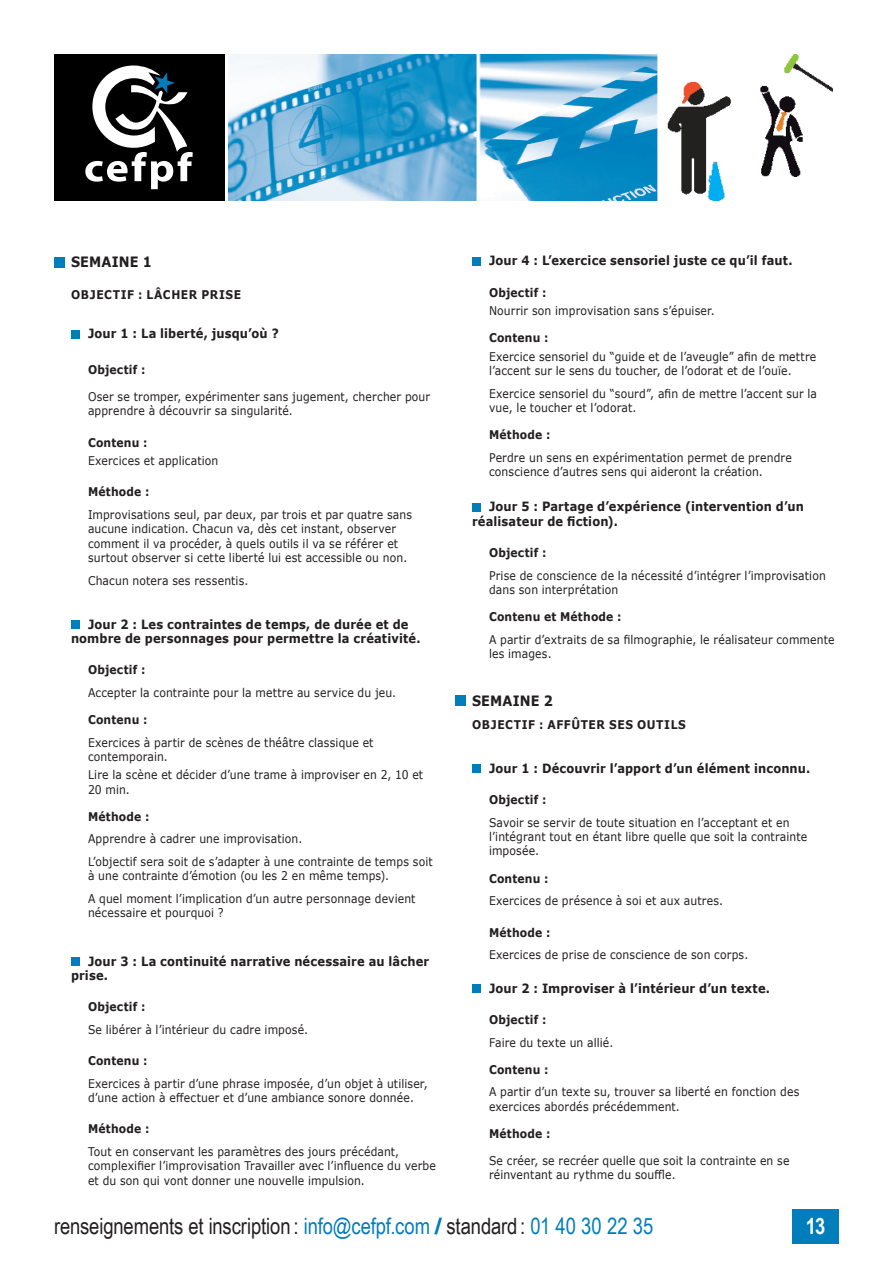
<style>
.page{position:relative;width:893px;height:1263px;background:#fff}
.page>*{position:absolute;margin:0;border:0;box-sizing:border-box;transform-origin:0 0}
.t1{font:22.5px "Arial Narrow";letter-spacing:-.005em;color:#231f20}
.t2{font:700 22.5px "Arial Narrow";color:#fff}
.NombreSemaines{font:700 14.25px "Verdana";letter-spacing:.01em;color:#231f20;scale:.9 1}
.NumJournée_EspAvantP{font:700 12.75px/14.2px "Verdana";letter-spacing:.01em;color:#231f20;scale:.9 1}
.TexteCourantSansTab{font:12px/14.2px "Verdana";letter-spacing:.015em;color:#231f20;scale:.9 1}
.TexteCourantSansTab-2{font:700 12px "Verdana";letter-spacing:.02em;color:#231f20;scale:.9 1}
.TexteCourant_BoldCap{font:700 12px "Verdana";letter-spacing:.055em;color:#231f20;scale:.9 1}
.s1{color:#007dbb}
.s2{font-family:"Univers LT Std";font-weight:900;color:#007dbb}
</style>
<div class="page">
<div style="left:792px;top:1209px;width:47px;height:34px;background:#007dbb"></div>
<img style="left:229px;top:54px;width:429px;height:147px">
<div style="left:54px;top:54px;width:170px;height:147px;background:#000"></div>
<svg style="left:85px;top:65px;width:108px;height:124px"></svg>
<img style="left:668px;top:54px;width:164px;height:147px">
<div style="left:54px;top:257px;width:11px;height:10px;background:#007dbb"></div>
<div style="left:71px;top:330px;width:9px;height:8px;background:#007dbb"></div>
<div style="left:71px;top:620px;width:9px;height:8px;background:#007dbb"></div>
<div style="left:71px;top:957px;width:9px;height:9px;background:#007dbb"></div>
<div style="left:472px;top:257px;width:8px;height:8px;background:#007dbb"></div>
<div style="left:472px;top:503px;width:8px;height:8px;background:#007dbb"></div>
<div style="left:455px;top:695px;width:11px;height:11px;background:#007dbb"></div>
<div style="left:472px;top:764px;width:8px;height:9px;background:#007dbb"></div>
<div style="left:472px;top:984px;width:8px;height:9px;background:#007dbb"></div>
<p class="NombreSemaines" style="left:71px;top:252px;width:91px">SEMAINE 1</p>
<p class="TexteCourant_BoldCap" style="left:71px;top:286px;width:190px">OBJECTIF : LÂCHER PRISE</p>
<p class="NumJournée_EspAvantP" style="left:88px;top:326px;width:213px">Jour 1 : La liberté, jusqu’où ?</p>
<p class="TexteCourantSansTab-2" style="left:88px;top:361px;width:65px">Objectif :</p>
<p class="TexteCourantSansTab" style="left:88px;top:389px;width:382px">Oser se tromper, expérimenter sans jugement, chercher pour apprendre à découvrir sa singularité.</p>
<p class="TexteCourantSansTab-2" style="left:88px;top:434px;width:68px">Contenu :</p>
<p class="TexteCourantSansTab" style="left:88px;top:453px;width:146px">Exercices et application</p>
<p class="TexteCourantSansTab-2" style="left:88px;top:483px;width:70px">Méthode :</p>
<p class="TexteCourantSansTab" style="left:88px;top:507px;width:362px">Improvisations seul, par deux, par trois et par quatre sans aucune indication. Chacun va, dès cet instant, observer comment il va procéder, à quels outils il va se référer et surtout observer si cette liberté lui est accessible ou non.</p>
<p class="TexteCourantSansTab" style="left:88px;top:573px;width:180px">Chacun notera ses ressentis.</p>
<p class="NumJournée_EspAvantP" style="left:71px;top:616px;width:390px;text-align:center">Jour 2 : Les contraintes de temps, de durée et de nombre de personnages pour permettre la créativité.</p>
<p class="TexteCourantSansTab-2" style="left:88px;top:661px;width:65px">Objectif :</p>
<p class="TexteCourantSansTab" style="left:88px;top:685px;width:344px">Accepter la contrainte pour la mettre au service du jeu.</p>
<p class="TexteCourantSansTab-2" style="left:88px;top:711px;width:68px">Contenu :</p>
<p class="TexteCourantSansTab" style="left:88px;top:735px;width:319px">Exercices à partir de scènes de théâtre classique et contemporain.</p>
<p class="TexteCourantSansTab" style="left:88px;top:768px;width:374px">Lire la scène et décider d’une trame à improviser en 2, 10 et<br>20 min.</p>
<p class="TexteCourantSansTab-2" style="left:88px;top:808px;width:70px">Méthode :</p>
<p class="TexteCourantSansTab" style="left:88px;top:832px;width:240px">Apprendre à cadrer une improvisation.</p>
<p class="TexteCourantSansTab" style="left:88px;top:854px;width:384px">L’objectif sera soit de s’adapter à une contrainte de temps soit à une contrainte d’émotion (ou les 2 en même temps).</p>
<p class="TexteCourantSansTab" style="left:88px;top:891px;width:365px">A quel moment l’implication d’un autre personnage devient nécessaire et pourquoi ?</p>
<p class="NumJournée_EspAvantP" style="left:71px;top:954px;width:400px;text-indent:17px">Jour 3 : La continuité narrative nécessaire au lâcher prise.</p>
<p class="TexteCourantSansTab-2" style="left:88px;top:998px;width:65px">Objectif :</p>
<p class="TexteCourantSansTab" style="left:88px;top:1022px;width:246px">Se libérer à l’intérieur du cadre imposé.</p>
<p class="TexteCourantSansTab-2" style="left:88px;top:1052px;width:68px">Contenu :</p>
<p class="TexteCourantSansTab" style="left:88px;top:1076px;width:379px">Exercices à partir d’une phrase imposée, d’un objet à utiliser, d’une action à effectuer et d’une ambiance sonore donnée.</p>
<p class="TexteCourantSansTab-2" style="left:88px;top:1120px;width:70px">Méthode :</p>
<p class="TexteCourantSansTab" style="left:88px;top:1144px;width:388px">Tout en conservant les paramètres des jours précédant, complexifier l’improvisation Travailler avec l’influence du verbe et du son qui vont donner une nouvelle impulsion.</p>
<p class="NumJournée_EspAvantP" style="left:489px;top:253px;width:339px">Jour 4 : L’exercice sensoriel juste ce qu’il faut.</p>
<p class="TexteCourantSansTab-2" style="left:489px;top:284px;width:65px">Objectif :</p>
<p class="TexteCourantSansTab" style="left:489px;top:303px;width:252px">Nourrir son improvisation sans s’épuiser.</p>
<p class="TexteCourantSansTab-2" style="left:489px;top:329px;width:68px">Contenu :</p>
<p class="TexteCourantSansTab" style="left:489px;top:349px;width:365px">Exercice sensoriel du “guide et de l’aveugle” afin de mettre l’accent sur le sens du toucher, de l’odorat et de l’ouïe.</p>
<p class="TexteCourantSansTab" style="left:489px;top:386px;width:366px">Exercice sensoriel du “sourd”, afin de mettre l’accent sur la vue, le toucher et l’odorat.</p>
<p class="TexteCourantSansTab-2" style="left:489px;top:426px;width:70px">Méthode :</p>
<p class="TexteCourantSansTab" style="left:489px;top:450px;width:338px">Perdre un sens en expérimentation permet de prendre conscience d’autres sens qui aideront la création.</p>
<p class="NumJournée_EspAvantP" style="left:472px;top:499px;width:370px;text-indent:17px">Jour 5 : Partage d’expérience (intervention d’un réalisateur de fiction).</p>
<p class="TexteCourantSansTab-2" style="left:489px;top:544px;width:65px">Objectif :</p>
<p class="TexteCourantSansTab" style="left:489px;top:568px;width:376px">Prise de conscience de la nécessité d’intégrer l’improvisation dans son interprétation</p>
<p class="TexteCourantSansTab-2" style="left:489px;top:608px;width:149px">Contenu et Méthode :</p>
<p class="TexteCourantSansTab" style="left:489px;top:632px;width:385px">A partir d’extraits de sa filmographie, le réalisateur commente les images.</p>
<p class="NombreSemaines" style="left:472px;top:691px;width:91px">SEMAINE 2</p>
<p class="TexteCourant_BoldCap" style="left:472px;top:716px;width:239px">OBJECTIF : AFFÛTER SES OUTILS</p>
<p class="NumJournée_EspAvantP" style="left:489px;top:761px;width:358px">Jour 1 : Découvrir l’apport d’un élément inconnu.</p>
<p class="TexteCourantSansTab-2" style="left:489px;top:791px;width:65px">Objectif :</p>
<p class="TexteCourantSansTab" style="left:489px;top:815px;width:355px">Savoir se servir de toute situation en l’acceptant et en l’intégrant tout en étant libre quelle que soit la contrainte imposée.</p>
<p class="TexteCourantSansTab-2" style="left:489px;top:870px;width:68px">Contenu :</p>
<p class="TexteCourantSansTab" style="left:489px;top:894px;width:261px">Exercices de présence à soi et aux autres.</p>
<p class="TexteCourantSansTab-2" style="left:489px;top:924px;width:70px">Méthode :</p>
<p class="TexteCourantSansTab" style="left:489px;top:948px;width:290px">Exercices de prise de conscience de son corps.</p>
<p class="NumJournée_EspAvantP" style="left:489px;top:981px;width:314px">Jour 2 : Improviser à l’intérieur d’un texte.</p>
<p class="TexteCourantSansTab-2" style="left:489px;top:1011px;width:65px">Objectif :</p>
<p class="TexteCourantSansTab" style="left:489px;top:1035px;width:140px">Faire du texte un allié.</p>
<p class="TexteCourantSansTab-2" style="left:489px;top:1061px;width:68px">Contenu :</p>
<p class="TexteCourantSansTab" style="left:489px;top:1085px;width:346px">A partir d’un texte su, trouver sa liberté en fonction des exercices abordés précédemment.</p>
<p class="TexteCourantSansTab-2" style="left:489px;top:1125px;width:70px">Méthode :</p>
<p class="TexteCourantSansTab" style="left:489px;top:1153px;width:335px">Se créer, se recréer quelle que soit la contrainte en se réinventant au rythme du souffle.</p>
<h1 class="t1" style="left:54px;top:1210px;width:601px">renseignements et inscription : <span class="s1">info@cefpf.com</span> <span class="s2">/</span> standard : <span class="s1">01 40 30 22 35</span></h1>
<h1 class="t2" style="left:806px;top:1209px;width:21px">13</h1>
</div>
